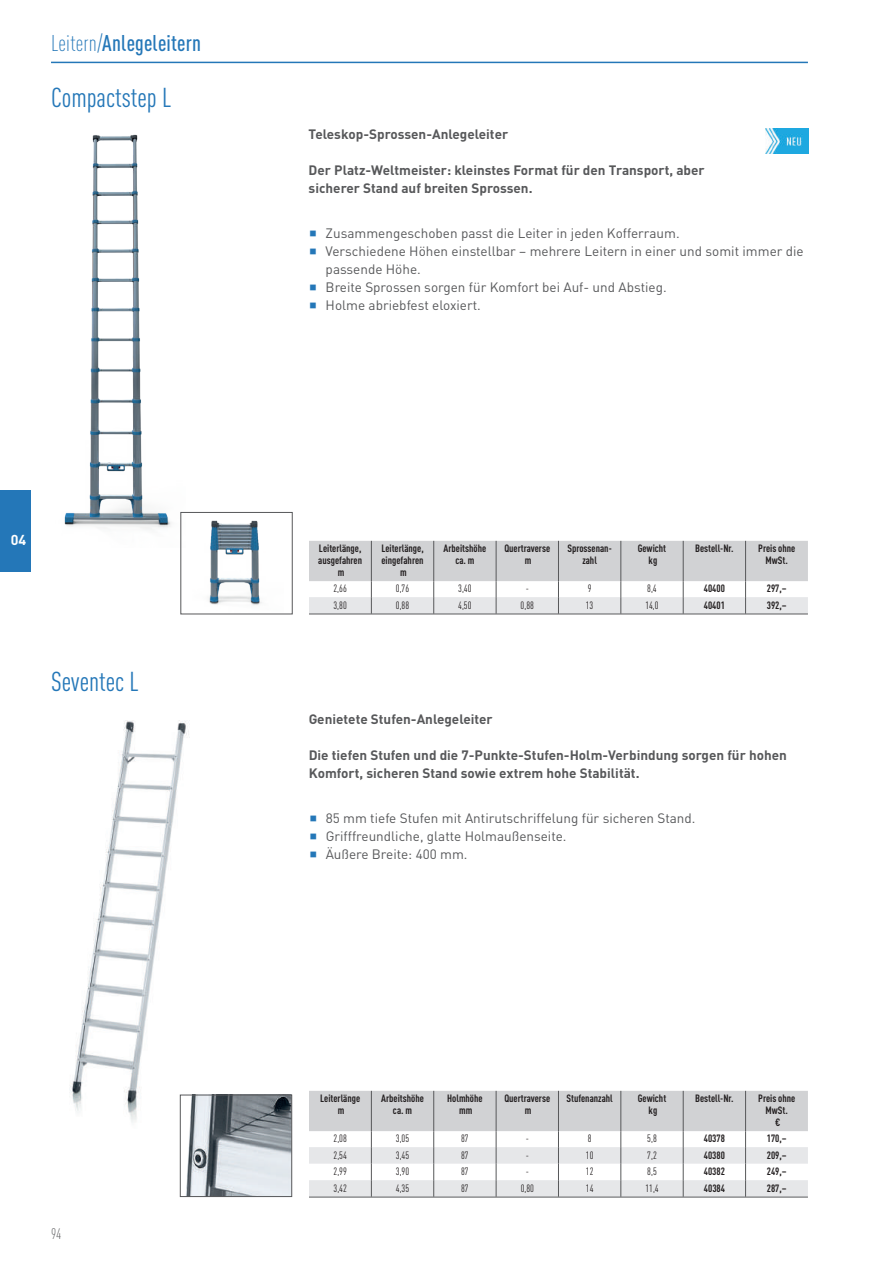
<style>
.page{position:relative;width:893px;height:1263px;background:#fff}
.page>*{position:absolute;margin:0;border:0;box-sizing:border-box;transform-origin:0 0}
.t1{font:condensed 27px "DIN Pro";color:#2477b8}
.t2{font:500 condensed 22.5px "DIN Pro";letter-spacing:.01em;color:#2477b8}
.t3{font:300 condensed 15px "DIN Pro";color:#57585a}
.t4{font:700 14.25px "DIN Pro";color:#fff}
.t5{font:13.5px/18px "DIN Pro";color:#57585a}
.t6{font:700 13.5px/18px "DIN Pro";color:#57585a}
.t7{font:700 condensed 10.5px/12px "DIN Pro";color:#231f20;text-align:center}
.t8{font:condensed 10.5px "DIN Pro";color:#231f20}
.s1{font-weight:300}
</style>
<div class="page">
<hr style="left:51px;top:62px;width:757px;height:1px;background:#2477b8">
<div style="left:0;top:490px;width:31px;height:81px;background:#2477b8"></div>
<img style="left:766px;top:129px;width:42px;height:25px">
<svg style="left:309px;top:541px;width:499px;height:73px"></svg>
<hr style="left:309px;top:614px;width:499px;height:1px;background:#57585a">
<img style="left:64px;top:134px;width:118px;height:413px">
<img style="left:69px;top:720px;width:202px;height:419px">
<svg style="left:309px;top:1091px;width:499px;height:106px"></svg>
<hr style="left:309px;top:1197px;width:499px;height:1px;background:#57585a">
<img style="left:182px;top:1097px;width:108px;height:98px">
<div style="left:180px;top:1095px;width:112px;height:102px;border:1px solid #57585a"></div>
<img style="left:209px;top:520px;width:53px;height:86px">
<h2 class="t2" style="left:51px;top:26px;width:152px"><span class="s1">Leitern/</span>Anlegeleitern</h2>
<h1 class="t1" style="left:51px;top:82px;width:122px">Compactstep L</h1>
<p class="t4" style="left:11px;top:530px;width:17px">04</p>
<h1 class="t1" style="left:51px;top:665px;width:89px">Seventec L</h1>
<p class="t3" style="left:51px;top:1223px;width:12px">94</p>
<p class="t6" style="left:309px;top:125px;width:201px">Teleskop-Sprossen-Anlegeleiter</p>
<p class="t6" style="left:309px;top:161px;width:398px">Der Platz-Weltmeister: kleinstes Format für den Transport, aber sicherer Stand auf breiten Sprossen.</p>
<p class="t5" style="left:326px;top:224px;width:480px">Zusammengeschoben passt die Leiter in jeden Kofferraum.<br>Verschiedene Höhen einstellbar – mehrere Leitern in einer und somit immer die passende Höhe.<br>Breite Sprossen sorgen für Komfort bei Auf- und Abstieg.<br>Holme abriebfest eloxiert.</p>
<p class="t7" style="left:318px;top:542px;width:45px">Leiterlänge, ausgefahren m</p>
<p class="t7" style="left:381px;top:542px;width:44px">Leiterlänge, eingefahren m</p>
<p class="t7" style="left:444px;top:542px;width:44px">Arbeitshöhe ca. m</p>
<p class="t7" style="left:504px;top:542px;width:47px">Quertraverse m</p>
<p class="t7" style="left:567px;top:542px;width:46px">Sprossenan&shy;zahl</p>
<p class="t7" style="left:638px;top:542px;width:30px">Gewicht kg</p>
<p class="t7" style="left:695px;top:542px;width:40px">Bestell-Nr.</p>
<p class="t7" style="left:758px;top:542px;width:39px">Preis ohne<br>MwSt.</p>
<p class="t8" style="left:333px;top:582px;width:15px">2,66</p>
<p class="t8" style="left:396px;top:582px;width:15px">0,76</p>
<p class="t8" style="left:458px;top:582px;width:15px">3,40</p>
<p class="t8" style="left:526px;top:582px;width:5px">-</p>
<p class="t8" style="left:588px;top:582px;width:5px">9</p>
<p class="t8" style="left:647px;top:582px;width:11px">8,4</p>
<p class="t7" style="left:704px;top:582px;width:23px">40400</p>
<p class="t7" style="left:767px;top:582px;width:21px">297,–</p>
<p class="t8" style="left:333px;top:599px;width:15px">3,80</p>
<p class="t8" style="left:396px;top:599px;width:15px">0,88</p>
<p class="t8" style="left:458px;top:599px;width:15px">4,50</p>
<p class="t8" style="left:521px;top:599px;width:15px">0,88</p>
<p class="t8" style="left:586px;top:599px;width:9px">13</p>
<p class="t8" style="left:645px;top:599px;width:15px">14,0</p>
<p class="t7" style="left:704px;top:599px;width:23px">40401</p>
<p class="t7" style="left:767px;top:599px;width:21px">392,–</p>
<p class="t6" style="left:309px;top:710px;width:186px">Genietete Stufen-Anlegeleiter</p>
<p class="t6" style="left:309px;top:746px;width:480px">Die tiefen Stufen und die 7-Punkte-Stufen-Holm-Verbindung sorgen für hohen<br>Komfort, sicheren Stand sowie extrem hohe Stabilität.</p>
<p class="t5" style="left:326px;top:809px;width:371px">85 mm tiefe Stufen mit Antirutschriffelung für sicheren Stand.<br>Grifffreundliche, glatte Holmaußenseite.<br>Äußere Breite: 400 mm.</p>
<p class="t7" style="left:320px;top:1092px;width:42px">Leiterlänge m</p>
<p class="t7" style="left:381px;top:1092px;width:44px">Arbeitshöhe ca. m</p>
<p class="t7" style="left:447px;top:1092px;width:37px">Holmhöhe mm</p>
<p class="t7" style="left:504px;top:1092px;width:47px">Quertraverse m</p>
<p class="t7" style="left:566px;top:1092px;width:48px">Stufenanzahl</p>
<p class="t7" style="left:638px;top:1092px;width:30px">Gewicht kg</p>
<p class="t7" style="left:695px;top:1092px;width:40px">Bestell-Nr.</p>
<p class="t7" style="left:758px;top:1092px;width:39px">Preis ohne<br>MwSt.<br>€</p>
<p class="t8" style="left:334px;top:1132px;width:15px">2,08</p>
<p class="t8" style="left:396px;top:1132px;width:15px">3,05</p>
<p class="t8" style="left:461px;top:1132px;width:9px">87</p>
<p class="t8" style="left:526px;top:1132px;width:5px">-</p>
<p class="t8" style="left:588px;top:1132px;width:5px">8</p>
<p class="t8" style="left:647px;top:1132px;width:11px">5,8</p>
<p class="t7" style="left:704px;top:1132px;width:23px">40378</p>
<p class="t7" style="left:767px;top:1132px;width:21px">170,–</p>
<p class="t8" style="left:334px;top:1149px;width:15px">2,54</p>
<p class="t8" style="left:396px;top:1149px;width:15px">3,45</p>
<p class="t8" style="left:461px;top:1149px;width:9px">87</p>
<p class="t8" style="left:526px;top:1149px;width:5px">-</p>
<p class="t8" style="left:586px;top:1149px;width:9px">10</p>
<p class="t8" style="left:647px;top:1149px;width:11px">7,2</p>
<p class="t7" style="left:704px;top:1149px;width:23px">40380</p>
<p class="t7" style="left:767px;top:1149px;width:21px">209,–</p>
<p class="t8" style="left:334px;top:1165px;width:15px">2,99</p>
<p class="t8" style="left:396px;top:1165px;width:15px">3,90</p>
<p class="t8" style="left:461px;top:1165px;width:9px">87</p>
<p class="t8" style="left:526px;top:1165px;width:5px">-</p>
<p class="t8" style="left:586px;top:1165px;width:9px">12</p>
<p class="t8" style="left:647px;top:1165px;width:11px">8,5</p>
<p class="t7" style="left:704px;top:1165px;width:23px">40382</p>
<p class="t7" style="left:767px;top:1165px;width:21px">249,–</p>
<p class="t8" style="left:334px;top:1182px;width:15px">3,42</p>
<p class="t8" style="left:396px;top:1182px;width:15px">4,35</p>
<p class="t8" style="left:461px;top:1182px;width:9px">87</p>
<p class="t8" style="left:521px;top:1182px;width:15px">0,80</p>
<p class="t8" style="left:586px;top:1182px;width:9px">14</p>
<p class="t8" style="left:645px;top:1182px;width:15px">11,4</p>
<p class="t7" style="left:704px;top:1182px;width:23px">40384</p>
<p class="t7" style="left:767px;top:1182px;width:21px">287,–</p>
</div>
